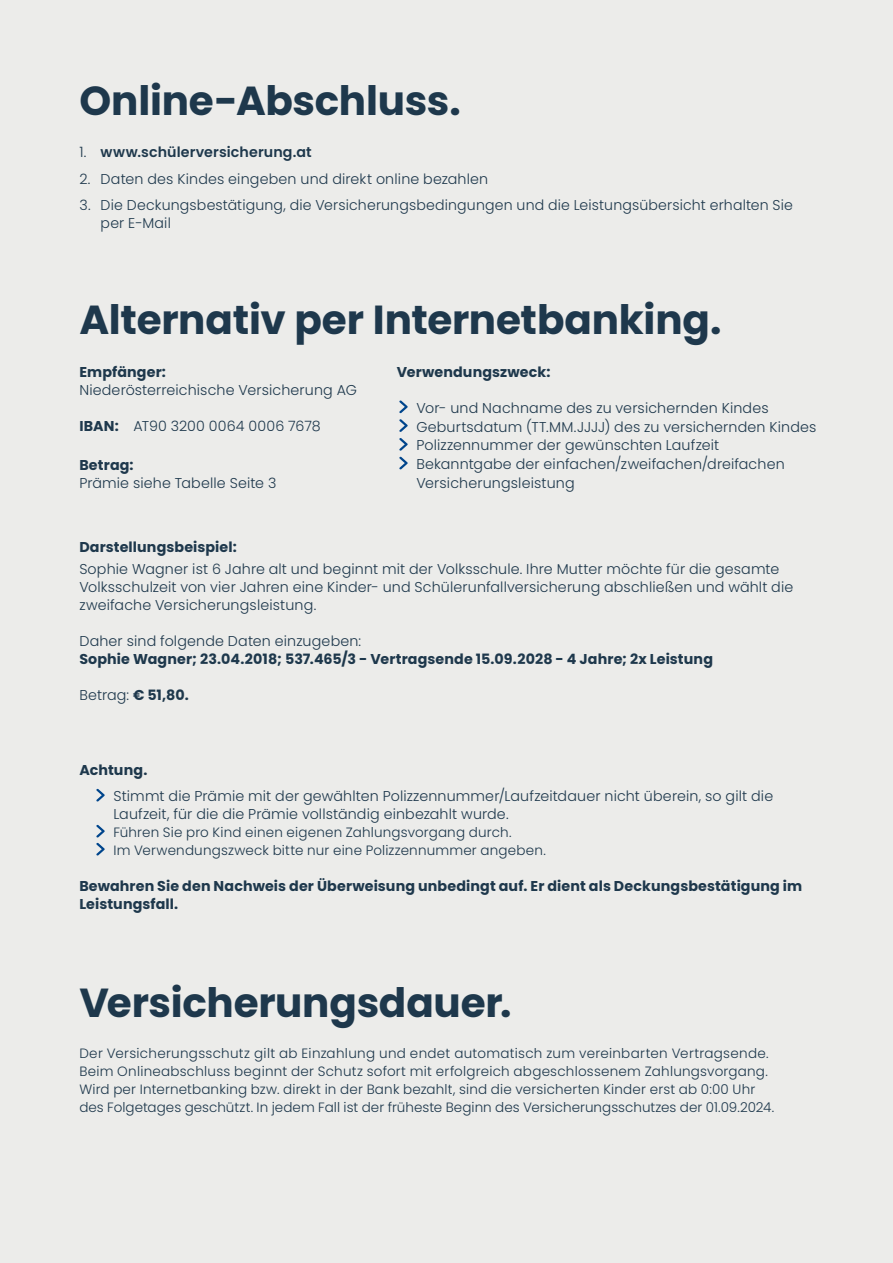
<style>
.page{position:relative;width:893px;height:1263px;background:#ececea}
.page>*{position:absolute;margin:0;border:0;box-sizing:border-box;transform-origin:0 0}
.t1{font:700 40.5px "Poppins";letter-spacing:-.005em;color:#1e384c}
.t2{font:300 14.25px/18.8px "Poppins";letter-spacing:.01em;color:#1e384c}
.t3{font:700 14.25px/18px "Poppins";letter-spacing:.01em;color:#1e384c}
.t4{font:600 14.25px "Poppins";letter-spacing:.005em;color:#1e384c}
.t5{font:300 13.5px/18px "Poppins";letter-spacing:.015em;color:#1e384c}
.s1{font-weight:300}
.s2{font-weight:700}
</style>
<div class="page">
<svg style="left:399px;top:400px;width:9px;height:13px"></svg>
<svg style="left:399px;top:419px;width:9px;height:13px"></svg>
<svg style="left:399px;top:438px;width:9px;height:13px"></svg>
<svg style="left:399px;top:457px;width:9px;height:12px"></svg>
<svg style="left:96px;top:789px;width:9px;height:13px"></svg>
<svg style="left:96px;top:825px;width:9px;height:31px"></svg>
<h1 class="t1" style="left:79px;top:77px;width:383px">Online-Abschluss.</h1>
<p class="t4" style="left:79px;top:144px;width:234px"><span class="s1">1.</span> www.schülerversicherung.at</p>
<p class="t2" style="left:79px;top:169px;width:410px">2. Daten des Kindes eingeben und direkt online bezahlen</p>
<p class="t2" style="left:101px;top:196px;width:694px;line-height:18px;text-indent:-21px">3. Die Deckungsbestätigung, die Versicherungsbedingungen und die Leistungsübersicht erhalten Sie per E-Mail</p>
<h1 class="t1" style="left:79px;top:296px;width:644px">Alternativ per Internetbanking.</h1>
<p class="t3" style="left:79px;top:363px;width:88px">Empfänger:</p>
<p class="t2" style="left:79px;top:381px;width:279px">Niederösterreichische Versicherung AG</p>
<p class="t2" style="left:79px;top:417px;width:243px"><span class="s2">IBAN:</span> AT90 3200 0064 0006 7678</p>
<p class="t3" style="left:79px;top:456px;width:56px">Betrag:</p>
<p class="t2" style="left:79px;top:474px;width:198px">Prämie siehe Tabelle Seite 3</p>
<p class="t3" style="left:397px;top:363px;width:155px">Verwendungszweck:</p>
<p class="t2" style="left:416px;top:399px;width:401px">Vor- und Nachname des zu versichernden Kindes Geburtsdatum (TT.MM.JJJJ) des zu versichernden Kindes Polizzennummer der gewünschten Laufzeit Bekanntgabe der einfachen/zweifachen/dreifachen Versicherungsleistung</p>
<p class="t3" style="left:79px;top:538px;width:159px">Darstellungsbeispiel:</p>
<p class="t2" style="left:79px;top:560px;width:715px;line-height:18px">Sophie Wagner ist 6 Jahre alt und beginnt mit der Volksschule. Ihre Mutter möchte für die gesamte<br>Volksschulzeit von vier Jahren eine Kinder- und Schülerunfallversicherung abschließen und wählt die zweifache Versicherungsleistung.</p>
<p class="t2" style="left:79px;top:632px;width:283px">Daher sind folgende Daten einzugeben:</p>
<p class="t3" style="left:79px;top:650px;width:635px">Sophie Wagner; 23.04.2018; 537.465/3 - Vertragsende 15.09.2028 - 4 Jahre; 2x Leistung</p>
<p class="t2" style="left:79px;top:686px;width:111px">Betrag: <span class="s2">€ 51,80.</span></p>
<p class="t3" style="left:79px;top:761px;width:69px">Achtung.</p>
<p class="t2" style="left:113px;top:787px;width:661px;line-height:18px">Stimmt die Prämie mit der gewählten Polizzennummer/Laufzeitdauer nicht überein, so gilt die<br>Laufzeit, für die die Prämie vollständig einbezahlt wurde.</p>
<p class="t5" style="left:113px;top:823px;width:434px">Führen Sie pro Kind einen eigenen Zahlungsvorgang durch.<br>Im Verwendungszweck bitte nur eine Polizzennummer angeben.</p>
<p class="t3" style="left:79px;top:877px;width:724px">Bewahren Sie den Nachweis der Überweisung unbedingt auf. Er dient als Deckungsbestätigung im<br>Leistungsfall.</p>
<h1 class="t1" style="left:79px;top:979px;width:434px">Versicherungsdauer.</h1>
<p class="t5" style="left:79px;top:1044px;width:696px">Der Versicherungsschutz gilt ab Einzahlung und endet automatisch zum vereinbarten Vertragsende.<br>Beim Onlineabschluss beginnt der Schutz sofort mit erfolgreich abgeschlossenem Zahlungsvorgang.<br>Wird per Internetbanking bzw. direkt in der Bank bezahlt, sind die versicherten Kinder erst ab 0:00 Uhr des Folgetages geschützt. In jedem Fall ist der früheste Beginn des Versicherungsschutzes der 01.09.2024.</p>
</div>
